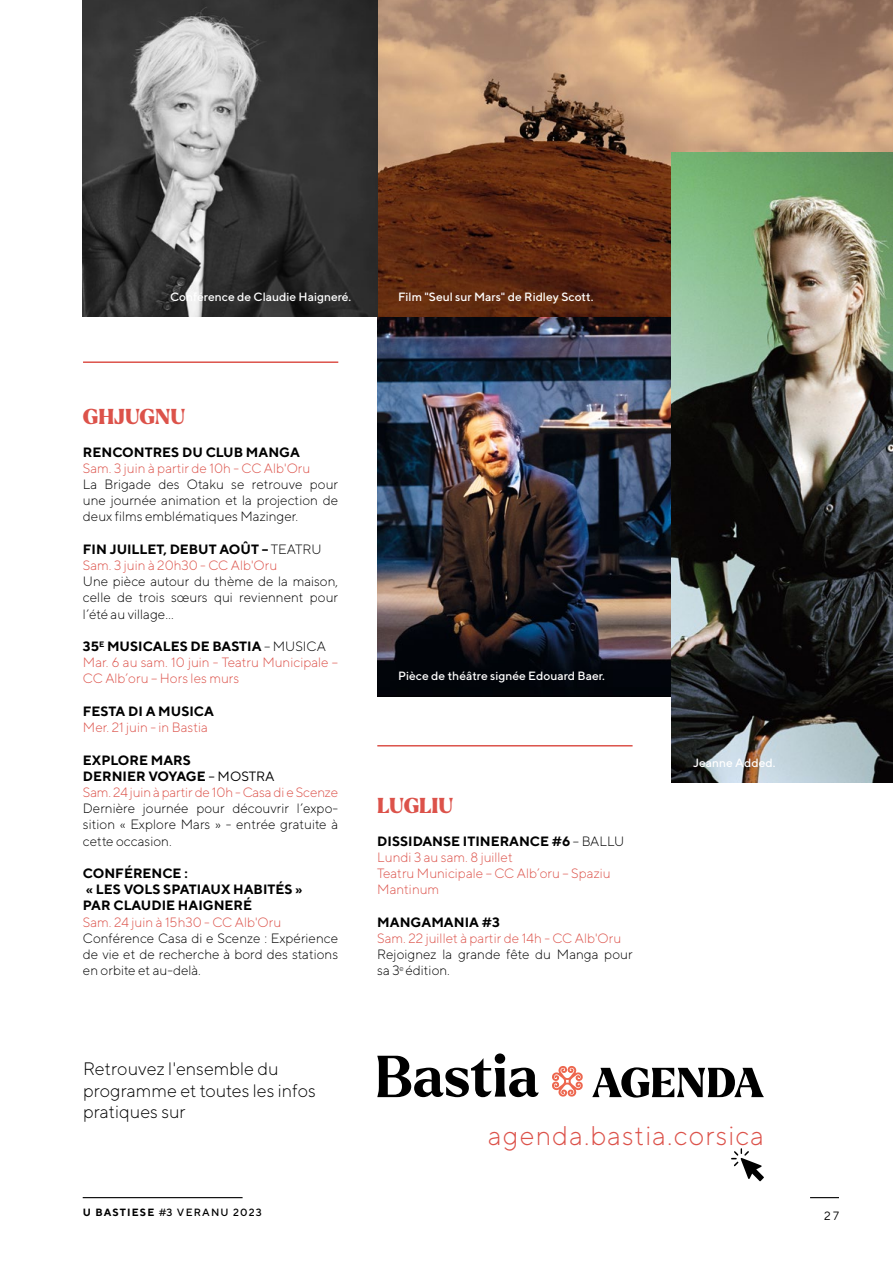
<style>
.page{position:relative;width:893px;height:1263px;background:#fff}
.page>*{position:absolute;margin:0;border:0;box-sizing:border-box;transform-origin:0 0}
.t1{font:300 27px "TT Norms";letter-spacing:.04em;color:#dc524a}
.t2{font:900 21px "Larken";letter-spacing:-.005em;color:#dc524a}
.t3{font:300 18px/21.6px "TT Norms";color:#000}
.t4{font:300 13.5px/16.2px "TT Norms";color:#dc524a}
.t5{font:300 13.5px/16.2px "TT Norms";color:#000;text-align:justify}
.t6{font:700 13.5px/16.2px "TT Norms";color:#000}
.t7{font:500 12px "TT Norms";color:#fff}
.t8{font:12px "TT Norms";color:#000}
.t9{font:500 10.5px "TT Norms";letter-spacing:.11em;color:#000}
.s1{font-weight:700;color:#000}
.s2{color:#000}
.s3{font-weight:400;color:#000}
.s4{font-weight:700}
</style>
<div class="page">
<img style="left:377px;top:316px;width:295px;height:380px">
<img style="left:378px;top:0;width:515px;height:316px">
<svg style="left:83px;top:0;width:295px;height:316px;background:#4f4f4f"></svg>
<img style="left:672px;top:153px;width:221px;height:630px">
<hr style="left:83px;top:361px;width:255px;height:2px;background:#dc524a">
<hr style="left:377px;top:745px;width:256px;height:1px;background:#dc524a">
<svg style="left:592px;top:1067px;width:172px;height:30px"></svg>
<svg style="left:552px;top:1066px;width:31px;height:30px"></svg>
<svg style="left:377px;top:1053px;width:162px;height:44px"></svg>
<svg style="left:731px;top:1148px;width:33px;height:33px"></svg>
<hr style="left:83px;top:1197px;width:160px;height:1px;background:#000">
<svg style="left:810px;top:1197px;width:29px;height:1px"></svg>
<p class="t7" style="left:170px;top:289px;width:183px">Conférence de Claudie Haigneré.</p>
<p class="t7" style="left:398px;top:289px;width:197px">Film "Seul sur Mars" de Ridley Scott.</p>
<h2 class="t2" style="left:83px;top:403px;width:104px">GHJUGNU</h2>
<p class="t6" style="left:83px;top:443px;width:219px">RENCONTRES DU CLUB MANGA</p>
<p class="t4" style="left:83px;top:460px;width:229px">Sam. 3 juin à partir de 10h - CC Alb'Oru</p>
<p class="t5" style="left:83px;top:476px;width:257px">La Brigade des Otaku se retrouve pour une journée animation et la projection de deux films emblématiques Mazinger.</p>
<p class="t4" style="left:83px;top:541px;width:240px"><span class="s1">FIN JUILLET, DEBUT AOÛT –</span> <span class="s2">TEATRU<br></span>Sam. 3 juin à 20h30 - CC Alb'Oru</p>
<p class="t5" style="left:83px;top:573px;width:257px">Une pièce autour du thème de la maison, celle de trois sœurs qui reviennent pour l’été au village…</p>
<p class="t4" style="left:83px;top:638px;width:257px"><span class="s1">35</span><sup>E</sup> <span class="s1">MUSICALES DE BASTIA</span> <span class="s2">– MUSICA<br></span>Mar. 6 au sam. 10 juin - Teatru Municipale –<br>CC Alb’oru – Hors les murs</p>
<p class="t6" style="left:83px;top:703px;width:133px">FESTA DI A MUSICA</p>
<p class="t4" style="left:83px;top:719px;width:126px">Mer. 21 juin - in Bastia</p>
<p class="t4" style="left:83px;top:751px;width:257px"><span class="s1">EXPLORE MARS<br>DERNIER VOYAGE</span> <span class="s3">– MOSTRA<br></span>Sam. 24 juin à partir de 10h - Casa di e Scenze</p>
<p class="t5" style="left:83px;top:800px;width:257px">Dernière journée pour découvrir l’expo&shy;sition « Explore Mars » - entrée gratuite à cette occasion.</p>
<p class="t6" style="left:83px;top:865px;width:221px">CONFÉRENCE :<br>« LES VOLS SPATIAUX HABITÉS »<br>PAR CLAUDIE HAIGNERÉ</p>
<p class="t4" style="left:83px;top:913px;width:200px">Sam. 24 juin à 15h30 - CC Alb'Oru</p>
<p class="t5" style="left:83px;top:929px;width:257px">Conférence Casa di e Scenze : Expérience de vie et de recherche à bord des stations en orbite et au-delà.</p>
<h3 class="t3" style="left:83px;top:1057px;width:234px">Retrouvez l'ensemble du programme et toutes les infos pratiques sur</h3>
<p class="t7" style="left:398px;top:668px;width:208px">Pièce de théâtre signée Edouard Baer.</p>
<h2 class="t2" style="left:377px;top:792px;width:78px">LUGLIU</h2>
<p class="t4" style="left:377px;top:832px;width:248px"><span class="s1">DISSIDANSE ITINERANCE #6</span> <span class="s2">– BALLU<br></span>Lundi 3 au sam. 8 juillet<br>Teatru Municipale – CC Alb’oru – Spaziu<br>Mantinum</p>
<p class="t6" style="left:377px;top:913px;width:124px">MANGAMANIA #3</p>
<p class="t4" style="left:377px;top:929px;width:245px">Sam. 22 juillet à partir de 14h - CC Alb'Oru</p>
<p class="t5" style="left:377px;top:946px;width:257px">Rejoignez la grande fête du Manga pour sa 3<sup>e</sup> édition.</p>
<p class="t7" style="left:693px;top:755px;width:84px">Jeanne Added.</p>
<p class="t9" style="left:83px;top:1206px;width:180px"><span class="s4">U BASTIESE</span> #3 VERANU 2023</p>
<h1 class="t1" style="left:488px;top:1119px;width:277px">agenda.bastia.corsica</h1>
<p class="t8" style="left:824px;top:1209px;width:16px">27</p>
</div>
